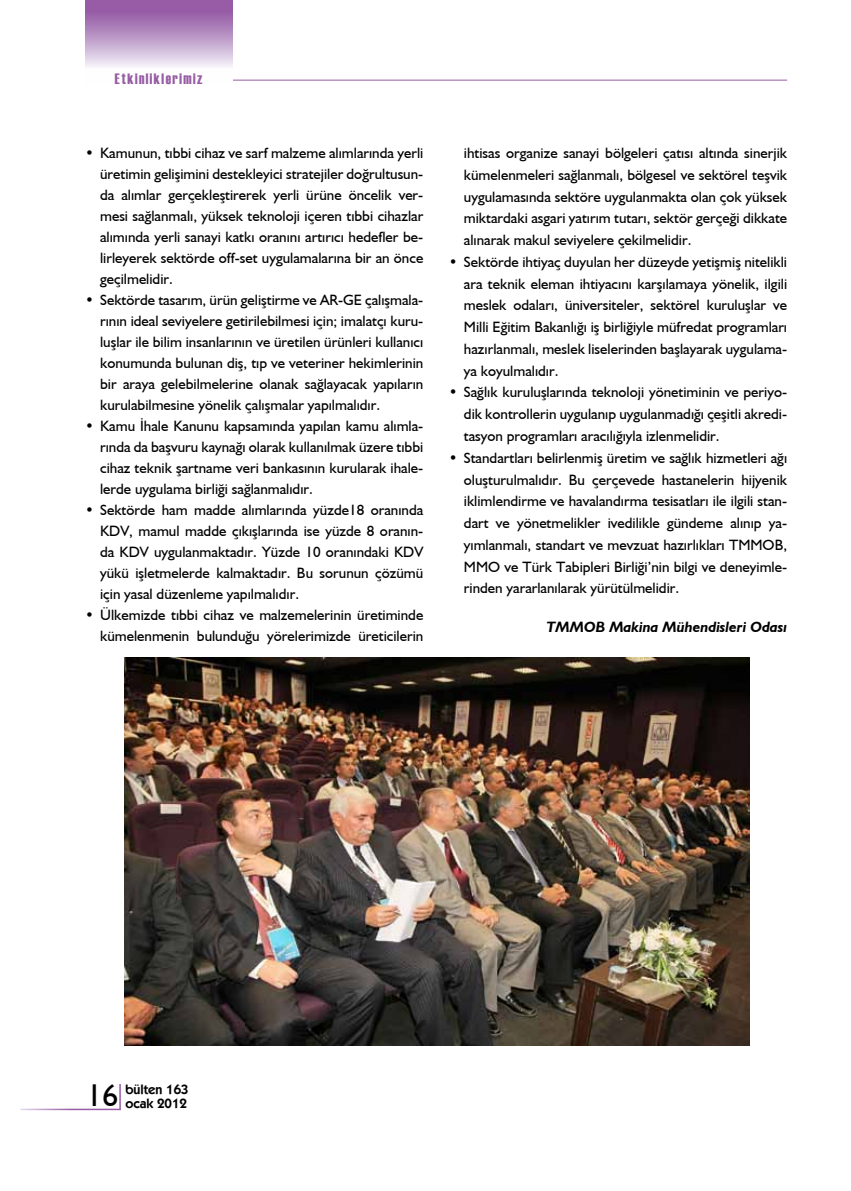
<style>
.page{position:relative;width:851px;height:1191px;background:#fff}
.page>*{position:absolute;margin:0;border:0;box-sizing:border-box;transform-origin:0 0}
.t1{font:31.5px "Humanist 521 BT";color:#000}
.t2{font:15px/21px "Humanist 521 BT";color:#000;text-align:justify}
.t3{font:italic 700 15px "Humanist 521 BT";color:#000}
.t4{font:15px "Haettenschweiler";letter-spacing:.1em;color:#975ca5}
.t5{font:600 13.5px/13.5px "Kabel IT Cby BT";color:#000}
</style>
<div class="page">
<hr style="left:161px;top:80px;width:626px;height:1px;background:#975ca5">
<svg style="left:85px;top:0;width:147px;height:81px"></svg>
<hr style="left:119px;top:1084px;width:2px;height:25px;background:#975ca5">
<hr style="left:20px;top:1108px;width:101px;height:2px;background:#fff">
<img style="left:124px;top:658px;width:625px;height:388px">
<p class="t4" style="left:115px;top:69px;width:89px">Etkinliklerimiz</p>
<p class="t2" style="left:100px;top:142px;width:325px;text-indent:-15px">• Kamunun, tıbbi cihaz ve sarf malzeme alımlarında yerli üretimin gelişimini destekleyici stratejiler doğrultusun&shy;da alımlar gerçekleştirerek yerli ürüne öncelik ver&shy;mesi sağlanmalı, yüksek teknoloji içeren tıbbi cihazlar alımında yerli sanayi katkı oranını artırıcı hedefler be&shy;lirleyerek sektörde off-set uygulamalarına bir an önce geçilmelidir.</p>
<p class="t2" style="left:100px;top:289px;width:325px;text-indent:-15px">• Sektörde tasarım, ürün geliştirme ve AR-GE çalışmala&shy;rının ideal seviyelere getirilebilmesi için; imalatçı kuru&shy;luşlar ile bilim insanlarının ve üretilen ürünleri kullanıcı konumunda bulunan diş, tıp ve veteriner hekimlerinin bir araya gelebilmelerine olanak sağlayacak yapıların kurulabilmesine yönelik çalışmalar yapılmalıdır.</p>
<p class="t2" style="left:100px;top:415px;width:325px;text-indent:-15px">• Kamu İhale Kanunu kapsamında yapılan kamu alımla&shy;rında da başvuru kaynağı olarak kullanılmak üzere tıbbi cihaz teknik şartname veri bankasının kurularak ihale&shy;lerde uygulama birliği sağlanmalıdır.</p>
<p class="t2" style="left:100px;top:499px;width:325px;text-indent:-15px">• Sektörde ham madde alımlarında yüzde18 oranında KDV, mamul madde çıkışlarında ise yüzde 8 oranın&shy;da KDV uygulanmaktadır. Yüzde 10 oranındaki KDV yükü işletmelerde kalmaktadır. Bu sorunun çözümü için yasal düzenleme yapılmalıdır.</p>
<p class="t2" style="left:85px;top:604px;width:340px;text-align:right">• Ülkemizde tıbbi cihaz ve malzemelerinin üretiminde kümelenmenin bulunduğu yörelerimizde üreticilerin</p>
<p class="t2" style="left:464px;top:142px;width:325px;line-height:21.8px">ihtisas organize sanayi bölgeleri çatısı altında sinerjik kümelenmeleri sağlanmalı, bölgesel ve sektörel teşvik uygulamasında sektöre uygulanmakta olan çok yüksek miktardaki asgari yatırım tutarı, sektör gerçeği dikkate alınarak makul seviyelere çekilmelidir.</p>
<p class="t2" style="left:464px;top:251px;width:325px;line-height:21.8px;text-indent:-15px">• Sektörde ihtiyaç duyulan her düzeyde yetişmiş nitelikli ara teknik eleman ihtiyacını karşılamaya yönelik, ilgili meslek odaları, üniversiteler, sektörel kuruluşlar ve Milli Eğitim Bakanlığı iş birliğiyle müfredat programları hazırlanmalı, meslek liselerinden başlayarak uygulama&shy;ya koyulmalıdır.</p>
<p class="t2" style="left:464px;top:381px;width:325px;line-height:21.8px;text-indent:-15px">• Sağlık kuruluşlarında teknoloji yönetiminin ve periyo&shy;dik kontrollerin uygulanıp uygulanmadığı çeşitli akredi&shy;tasyon programları aracılığıyla izlenmelidir.</p>
<p class="t2" style="left:464px;top:446px;width:325px;line-height:21.8px;text-indent:-15px">• Standartları belirlenmiş üretim ve sağlık hizmetleri ağı oluşturulmalıdır. Bu çerçevede hastanelerin hijyenik iklimlendirme ve havalandırma tesisatları ile ilgili stan&shy;dart ve yönetmelikler ivedilikle gündeme alınıp ya&shy;yımlanmalı, standart ve mevzuat hazırlıkları TMMOB, MMO ve Türk Tabipleri Birliği’nin bilgi ve deneyimle&shy;rinden yararlanılarak yürütülmelidir.</p>
<p class="t3" style="left:546px;top:617px;width:242px">TMMOB Makina Mühendisleri Odası</p>
<h1 class="t1" style="left:86px;top:1076px;width:33px">16</h1>
<p class="t5" style="left:125px;top:1082px;width:65px">bülten 163 ocak 2012</p>
</div>
